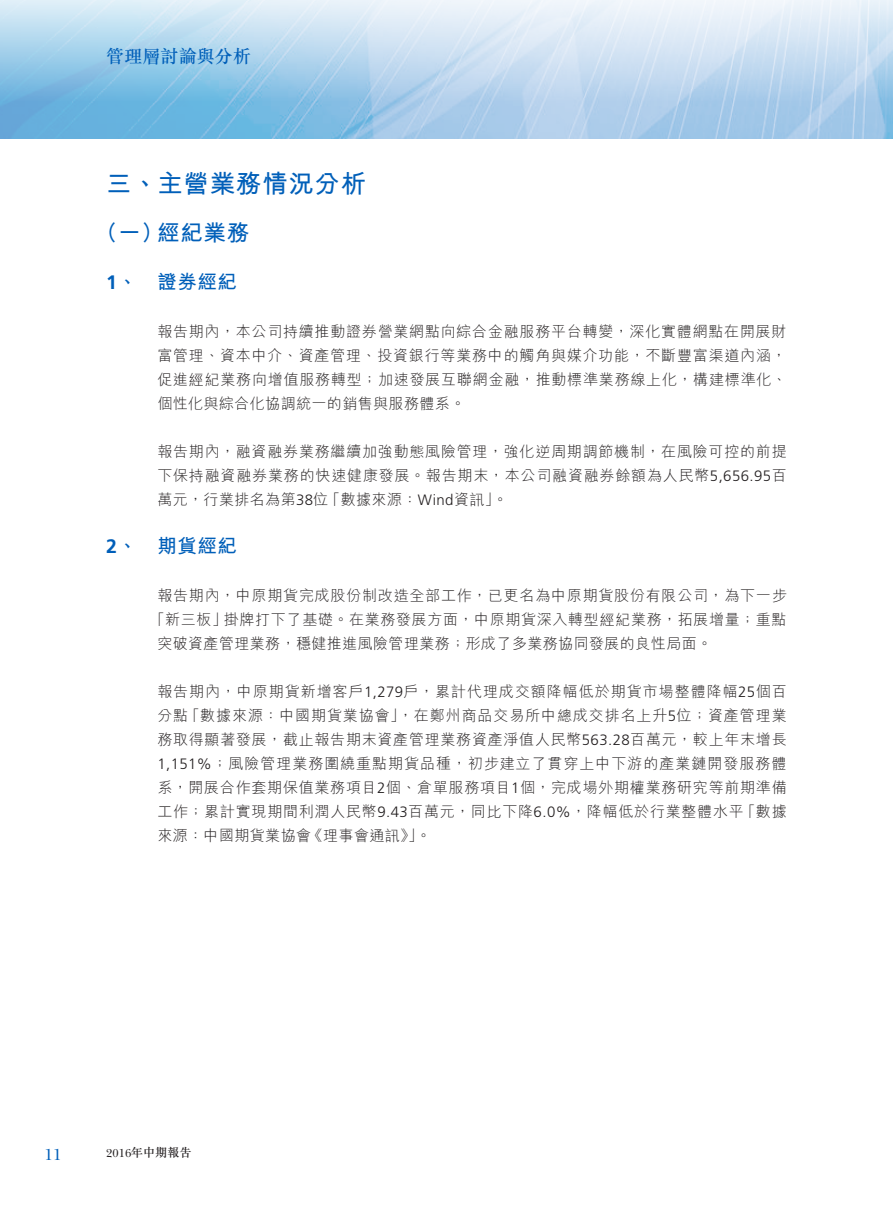
<style>
.page{position:relative;width:893px;height:1212px;background:#fff}
.page>*{position:absolute;margin:0;border:0;box-sizing:border-box;transform-origin:0 0}
.t1{font:700 25.5px "M Hei HK";letter-spacing:.03em;color:#005fb9}
.t2{font:700 22.5px "M Hei HK";color:#005fb9}
.t3{font:700 19.5px "M Hei HK";letter-spacing:.03em;color:#005fb9}
.t4{font:500 18px "M Sung HK";letter-spacing:.005em;color:#005fb9}
.t5{font:16.5px "New Baskerville Std";color:#005fb9}
.t6{font:300 15px/24px "M Hei HK";letter-spacing:.05em;color:#231f20;text-align:justify}
.t7{font:300 15px "M Hei HK";letter-spacing:.03em;color:#231f20}
.t8{font:500 12px "M Sung HK";color:#231f20}
.s1{font-family:"Frutiger LT Std"}
</style>
<div class="page">
<img style="left:0;top:0;width:893px;height:138px">
<p class="t4" style="left:106px;top:44px;width:146px">管理層討論與分析</p>
<h1 class="t1" style="left:106px;top:165px;width:262px">三、主營業務情況分析</h1>
<h2 class="t2" style="left:95px;top:216px;width:156px">（一）經紀業務</h2>
<h3 class="t3" style="left:106px;top:268px;width:132px"><span class="s1">1</span>、 證券經紀</h3>
<p class="t6" style="left:157px;top:319px;width:631px">報告期內，本公司持續推動證券營業網點向綜合金融服務平台轉變，深化實體網點在開展財富管理、資本中介、資產管理、投資銀行等業務中的觸角與媒介功能，不斷豐富渠道內涵，促進經紀業務向增值服務轉型；加速發展互聯網金融，推動標準業務線上化，構建標準化、個性化與綜合化協調統一的銷售與服務體系。</p>
<p class="t6" style="left:157px;top:439px;width:631px">報告期內，融資融券業務繼續加強動態風險管理，強化逆周期調節機制，在風險可控的前提下保持融資融券業務的快速健康發展。報告期末，本公司融資融券餘額為人民幣<span class="s1">5,656.95</span>百萬元，行業排名為第<span class="s1">38</span>位「數據來源：<span class="s1">Wind</span>資訊」。</p>
<h3 class="t3" style="left:106px;top:532px;width:132px"><span class="s1">2</span>、 期貨經紀</h3>
<p class="t6" style="left:157px;top:583px;width:631px">報告期內，中原期貨完成股份制改造全部工作，已更名為中原期貨股份有限公司，為下一步</p>
<p class="t6" style="left:150px;top:607px;width:638px">「新三板」掛牌打下了基礎。在業務發展方面，中原期貨深入轉型經紀業務，拓展增量；重點</p>
<p class="t7" style="left:157px;top:633px;width:556px">突破資產管理業務，穩健推進風險管理業務；形成了多業務協同發展的良性局面。</p>
<p class="t6" style="left:157px;top:679px;width:631px">報告期內，中原期貨新增客戶<span class="s1">1,279</span>戶，累計代理成交額降幅低於期貨市場整體降幅<span class="s1">25</span>個百分點「數據來源：中國期貨業協會」，在鄭州商品交易所中總成交排名上升<span class="s1">5</span>位；資產管理業務取得顯著發展，截止報告期末資產管理業務資產淨值人民幣<span class="s1">563.28</span>百萬元，較上年末增長<span class="s1">1,151%</span>；風險管理業務圍繞重點期貨品種，初步建立了貫穿上中下游的產業鏈開發服務體系，開展合作套期保值業務項目<span class="s1">2</span>個、倉單服務項目<span class="s1">1</span>個，完成場外期權業務研究等前期準備工作；累計實現期間利潤人民幣<span class="s1">9.43</span>百萬元，同比下降<span class="s1">6.0%</span>，降幅低於行業整體水平「數據來源：中國期貨業協會《理事會通訊》」。</p>
<p class="t5" style="left:45px;top:1145px;width:19px">11</p>
<p class="t8" style="left:106px;top:1144px;width:87px">2016年中期報告</p>
</div>
